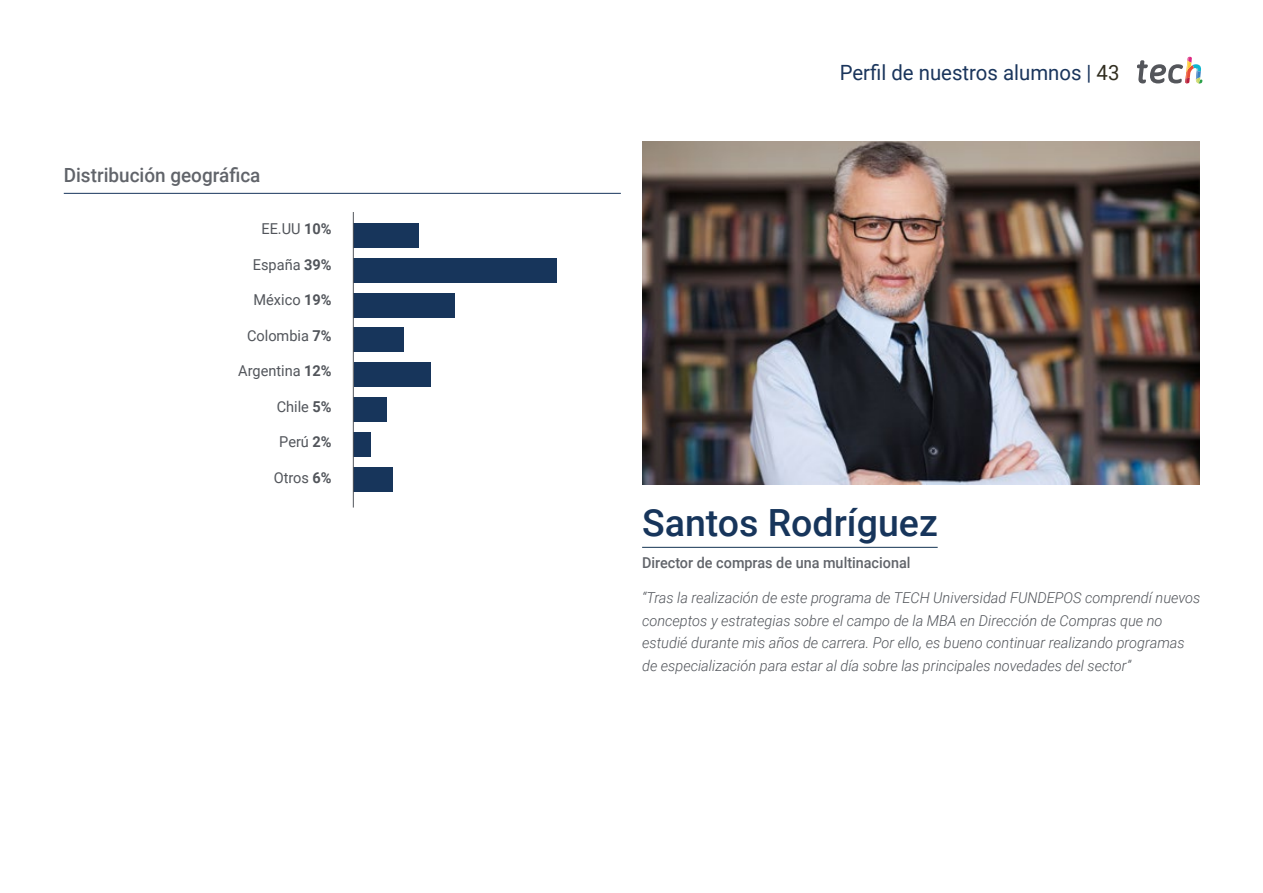
<style>
.page{position:relative;width:1263px;height:893px;background:#fff}
.page>*{position:absolute;margin:0;border:0;box-sizing:border-box;transform-origin:0 0}
.t1{font:500 37.5px "Roboto";color:#17355b}
.t2{font:21px "Roboto";color:#1a355c}
.t3{font:500 19.5px "Roboto";color:#61646a}
.t4{font:italic 300 15px/22.5px "Roboto";color:#52555b}
.t5{font:15px "Roboto";color:#52555b}
.t6{font:500 15px "Roboto";color:#61646a;scale:.96 1}
.s1{font-weight:700}
.s2{color:#312e20}
</style>
<div class="page">
<svg style="left:1137px;top:57px;width:65px;height:27px"></svg>
<hr style="left:642px;top:547px;width:296px;height:1px;background:#123352">
<img style="left:642px;top:141px;width:557px;height:343px">
<hr style="left:64px;top:193px;width:557px;height:1px;background:#17355b">
<div style="left:353px;top:223px;width:66px;height:25px;background:#17355b"></div>
<div style="left:353px;top:397px;width:34px;height:25px;background:#17355b"></div>
<div style="left:353px;top:258px;width:204px;height:25px;background:#17355b"></div>
<div style="left:353px;top:432px;width:17px;height:25px;background:#17355b"></div>
<div style="left:353px;top:293px;width:102px;height:24px;background:#17355b"></div>
<div style="left:353px;top:467px;width:40px;height:24px;background:#17355b"></div>
<div style="left:353px;top:327px;width:51px;height:25px;background:#17355b"></div>
<div style="left:354px;top:362px;width:76px;height:25px;background:#17355b"></div>
<hr style="left:353px;top:212px;width:1px;height:296px;background:#52555b">
<h3 class="t3" style="left:64px;top:161px;width:198px">Distribución geográfica</h3>
<p class="t5" style="left:261px;top:218px;width:72px">EE.UU <span class="s1">10%</span></p>
<p class="t5" style="left:253px;top:254px;width:80px">España <span class="s1">39%</span></p>
<p class="t5" style="left:254px;top:289px;width:80px">México <span class="s1">19%</span></p>
<p class="t5" style="left:247px;top:325px;width:86px">Colombia <span class="s1">7%</span></p>
<p class="t5" style="left:238px;top:360px;width:95px">Argentina <span class="s1">12%</span></p>
<p class="t5" style="left:277px;top:396px;width:56px">Chile <span class="s1">5%</span></p>
<p class="t5" style="left:279px;top:431px;width:54px">Perú <span class="s1">2%</span></p>
<p class="t5" style="left:274px;top:467px;width:60px">Otros <span class="s1">6%</span></p>
<h2 class="t2" style="left:840px;top:57px;width:281px">Perfil de nuestros alumnos | <span class="s2">43</span></h2>
<h1 class="t1" style="left:642px;top:496px;width:297px">Santos Rodríguez</h1>
<p class="t6" style="left:642px;top:552px;width:281px">Director de compras de una multinacional</p>
<p class="t4" style="left:642px;top:586px;width:560px">“Tras la realización de este programa de TECH Universidad FUNDEPOS comprendí nuevos conceptos y estrategias sobre el campo de la MBA en Dirección de Compras que no estudié durante mis años de carrera. Por ello, es bueno continuar realizando programas de especialización para estar al día sobre las principales novedades del sector”</p>
</div>
